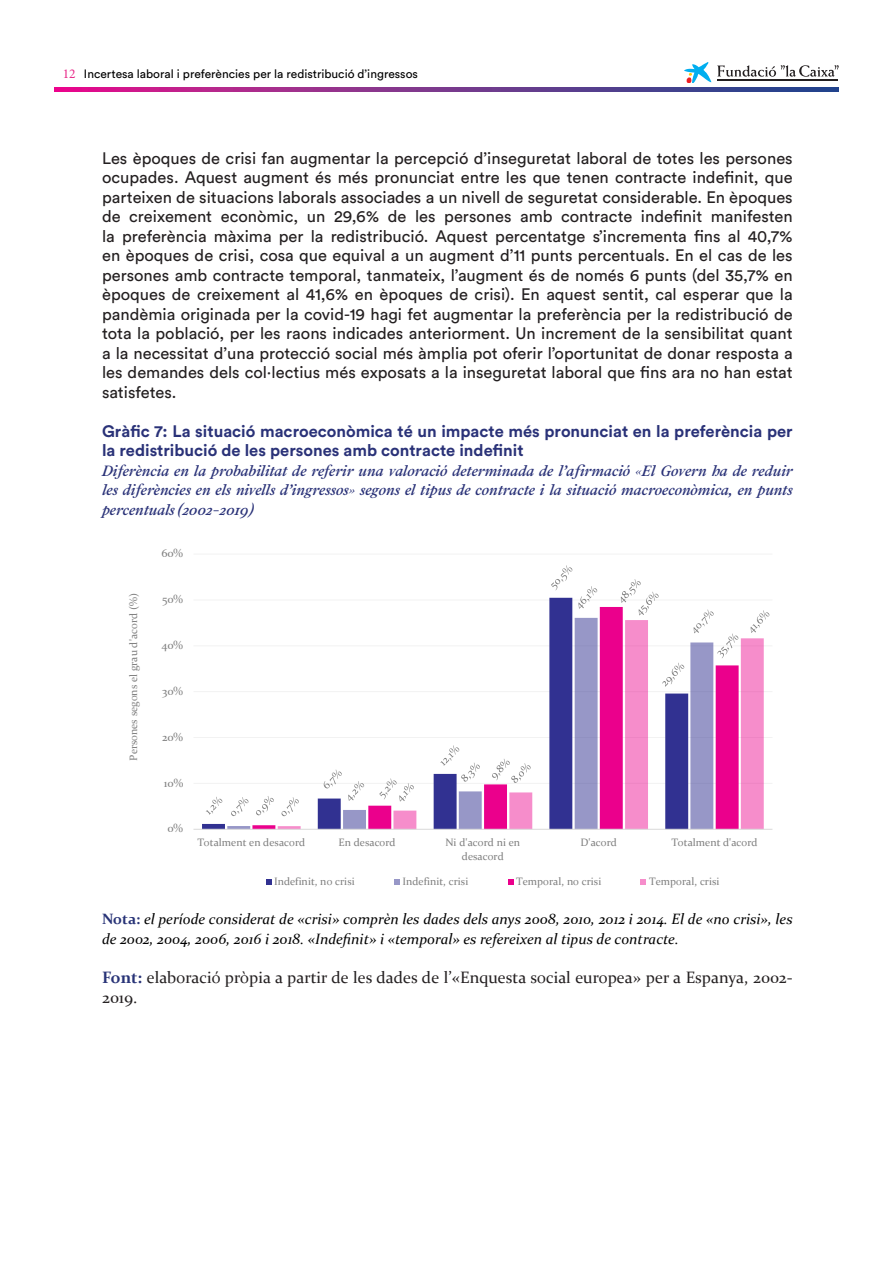
<style>
.page{position:relative;width:893px;height:1263px;background:#fff}
.page>*{position:absolute;margin:0;border:0;box-sizing:border-box;transform-origin:0 0}
.t1{font:16.5px/19.5px "Circular Std";color:#231f20;text-align:justify}
.t2{font:italic 500 16.5px/19.5px "Addington CF";color:#2a3278;text-align:justify}
.t3{font:700 16.5px/19.5px "Circular Std";color:#2a3278}
.t4{font:16.5px/19.5px "Constantia";color:#231f20}
.t5{font:italic 15px/19.5px "Constantia";color:#000001}
.t6{font:12px "Circular Std";color:#000001}
.t7{font:11.4px "Constantia";letter-spacing:-.005em;color:#7f7f7f}
.t8{font:10.8px/13.2px "Constantia";color:#7f7f7f;text-align:center}
.s1{font-family:"Minion Pro";font-size:13.5px;color:#e82a89}
.s2{font-weight:700;font-style:normal;color:#283377}
.s3{font-weight:700;color:#283377}
</style>
<div class="page">
<svg style="left:684px;top:62px;width:27px;height:21px"></svg>
<hr style="left:718px;top:80px;width:120px;height:1px;background:#231f20">
<svg style="left:717px;top:65px;width:122px;height:12px"></svg>
<svg style="left:54px;top:87px;width:785px;height:5px;background:#7c338c"></svg>
<hr style="left:193px;top:783px;width:579px;height:1px;background:#f2f2f2">
<hr style="left:193px;top:737px;width:579px;height:1px;background:#f2f2f2">
<hr style="left:193px;top:691px;width:579px;height:1px;background:#f2f2f2">
<hr style="left:193px;top:645px;width:579px;height:1px;background:#f2f2f2">
<hr style="left:193px;top:599px;width:579px;height:1px;background:#f2f2f2">
<hr style="left:193px;top:554px;width:579px;height:1px;background:#f2f2f2">
<svg style="left:252px;top:607px;width:388px;height:222px"></svg>
<svg style="left:278px;top:620px;width:486px;height:209px"></svg>
<hr style="left:193px;top:829px;width:579px;height:1px;background:#d9d9d9">
<svg style="left:206px;top:797px;width:16px;height:18px"></svg>
<svg style="left:324px;top:770px;width:18px;height:18px"></svg>
<svg style="left:551px;top:565px;width:21px;height:25px"></svg>
<svg style="left:662px;top:663px;width:22px;height:24px"></svg>
<svg style="left:231px;top:797px;width:17px;height:19px"></svg>
<svg style="left:348px;top:781px;width:16px;height:20px"></svg>
<svg style="left:440px;top:745px;width:40px;height:37px"></svg>
<svg style="left:578px;top:586px;width:19px;height:23px"></svg>
<svg style="left:256px;top:796px;width:18px;height:19px"></svg>
<svg style="left:694px;top:609px;width:44px;height:49px"></svg>
<svg style="left:281px;top:797px;width:18px;height:19px"></svg>
<svg style="left:379px;top:778px;width:35px;height:23px"></svg>
<svg style="left:492px;top:759px;width:39px;height:24px"></svg>
<svg style="left:621px;top:579px;width:38px;height:36px"></svg>
<svg style="left:751px;top:610px;width:18px;height:23px"></svg>
<svg style="left:266px;top:879px;width:5px;height:6px"></svg>
<svg style="left:394px;top:879px;width:6px;height:6px"></svg>
<svg style="left:508px;top:879px;width:5px;height:6px"></svg>
<svg style="left:640px;top:879px;width:6px;height:6px"></svg>
<p class="t6" style="left:63px;top:66px;width:357px"><span class="s1">12</span> Incertesa laboral i preferències per la redistribució d’ingressos</p>
<p class="t1" style="left:102px;top:148px;width:692px">Les èpoques de crisi fan augmentar la percepció d’inseguretat laboral de totes les persones ocupades. Aquest augment és més pronunciat entre les que tenen contracte indefinit, que parteixen de situacions laborals associades a un nivell de seguretat considerable. En èpoques de creixement econòmic, un 29,6% de les persones amb contracte indefinit manifesten la preferència màxima per la redistribució. Aquest percentatge s’incrementa fins al 40,7% en èpoques de crisi, cosa que equival a un augment d’11 punts percentuals. En el cas de les persones amb contracte temporal, tanmateix, l’augment és de només 6 punts (del 35,7% en èpoques de creixement al 41,6% en èpoques de crisi). En aquest sentit, cal esperar que la pandèmia originada per la covid-19 hagi fet augmentar la preferència per la redistribució de tota la població, per les raons indicades anteriorment. Un increment de la sensibilitat quant a la necessitat d’una protecció social més àmplia pot oferir l’oportunitat de donar resposta a les demandes dels col·lectius més exposats a la inseguretat laboral que fins ara no han estat satisfetes.</p>
<p class="t3" style="left:102px;top:421px;width:692px">Gràfic 7: La situació macroeconòmica té un impacte més pronunciat en la preferència per la redistribució de les persones amb contracte indefinit</p>
<p class="t2" style="left:102px;top:461px;width:692px">Diferència en la probabilitat de referir una valoració determinada de l’afirmació «El Govern ha de reduir les diferències en els nivells d’ingressos» segons el tipus de contracte i la situació macroeconòmica, en punts percentuals (2002-2019)</p>
<p class="t8" style="left:126px;top:761px;width:169px;rotate:-90deg">Persones segons el grau d'acord (%)</p>
<p class="t7" style="left:161px;top:546px;width:23px">60%</p>
<p class="t7" style="left:162px;top:591px;width:22px">50%</p>
<p class="t7" style="left:161px;top:637px;width:23px">40%</p>
<p class="t7" style="left:162px;top:683px;width:22px">30%</p>
<p class="t7" style="left:162px;top:729px;width:23px">20%</p>
<p class="t7" style="left:164px;top:775px;width:21px">10%</p>
<p class="t7" style="left:167px;top:821px;width:17px">0%</p>
<p class="t8" style="left:197px;top:835px;width:109px">Totalment en desacord</p>
<p class="t8" style="left:338px;top:835px;width:59px">En desacord</p>
<p class="t8" style="left:446px;top:835px;width:76px">Ni d'acord ni en desacord</p>
<p class="t8" style="left:580px;top:835px;width:38px">D'acord</p>
<p class="t8" style="left:671px;top:835px;width:88px">Totalment d'acord</p>
<p class="t8" style="left:274px;top:874px;width:82px">Indefinit, no crisi</p>
<p class="t8" style="left:402px;top:874px;width:67px">Indefinit, crisi</p>
<p class="t8" style="left:516px;top:874px;width:87px">Temporal, no crisi</p>
<p class="t8" style="left:649px;top:874px;width:72px">Temporal, crisi</p>
<p class="t5" style="left:102px;top:909px;width:692px"><span class="s2">Nota:</span> el període considerat de «crisi» comprèn les dades dels anys 2008, 2010, 2012 i 2014. El de «no crisi», les de 2002, 2004, 2006, 2016 i 2018. «Indefinit» i «temporal» es refereixen al tipus de contracte.</p>
<p class="t4" style="left:102px;top:967px;width:692px"><span class="s3">Font:</span> elaboració pròpia a partir de les dades de l’«Enquesta social europea» per a Espanya, 2002-<br>2019.</p>
</div>
